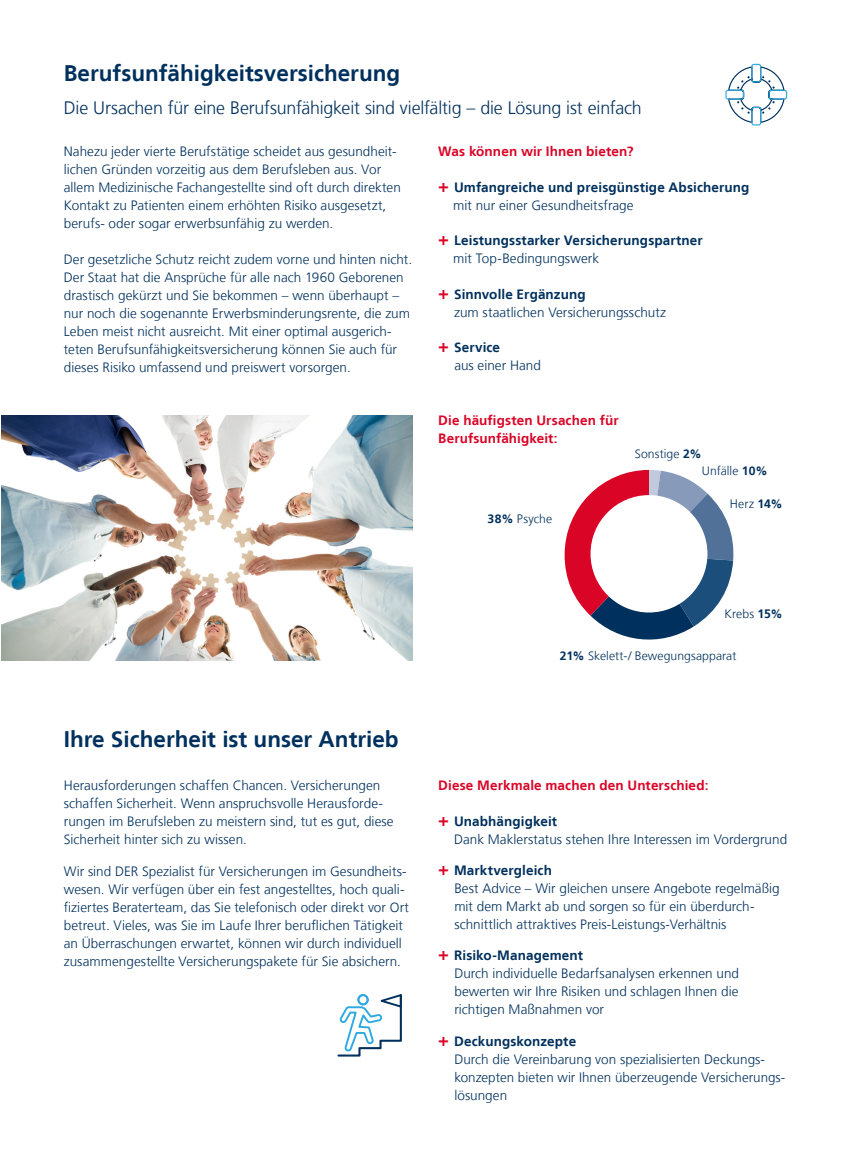
<style>
.page{position:relative;width:851px;height:1174px;background:#fff}
.page>*{position:absolute;margin:0;border:0;box-sizing:border-box;transform-origin:0 0}
.t1{font:700 22.5px "Frutiger LT";color:#00305d}
.t2{font:300 18px "Frutiger LT";letter-spacing:-.01em;color:#00305d}
.t3{font:300 13.5px/18px "Frutiger LT";letter-spacing:.005em;color:#00305d}
.t4{font:700 13.5px/18px "Frutiger LT";letter-spacing:.01em;color:#00305d}
.t5{font:700 13.5px/18px "Frutiger LT";letter-spacing:.01em;color:#da0426}
.t6{font:300 12.15px "Frutiger LT";letter-spacing:.005em;color:#00305d}
.s1{font-size:18px;color:#da0426}
.s2{font-weight:300}
.s3{font-weight:700;font-size:18px;color:#da0426}
.s4{font-weight:700}
</style>
<div class="page">
<svg style="left:564px;top:470px;width:170px;height:170px"></svg>
<div style="left:590px;top:495px;width:117px;height:117px;background:#fff;border-radius:50%"></div>
<img style="left:1px;top:415px;width:411px;height:246px">
<svg style="left:725px;top:63px;width:62px;height:63px"></svg>
<svg style="left:337px;top:994px;width:65px;height:63px"></svg>
<h1 class="t1" style="left:64px;top:60px;width:338px">Berufsunfähigkeitsversicherung</h1>
<h2 class="t2" style="left:64px;top:97px;width:579px">Die Ursachen für eine Berufsunfähigkeit sind vielfältig – die Lösung ist einfach</h2>
<p class="t3" style="left:64px;top:143px;width:338px">Nahezu jeder vierte Berufstätige scheidet aus gesundheit&shy;lichen Gründen vorzeitig aus dem Berufsleben aus. Vor allem Medizinische Fachangestellte sind oft durch direkten Kontakt zu Patienten einem erhöhten Risiko ausgesetzt, berufs- oder sogar erwerbsunfähig zu werden.</p>
<p class="t3" style="left:64px;top:250px;width:350px">Der gesetzliche Schutz reicht zudem vorne und hinten nicht.<br>Der Staat hat die Ansprüche für alle nach 1960 Geborenen drastisch gekürzt und Sie bekommen – wenn überhaupt – nur noch die sogenannte Erwerbsminderungsrente, die zum Leben meist nicht ausreicht. Mit einer optimal ausgerich&shy;teten Berufsunfähigkeitsversicherung können Sie auch für dieses Risiko umfassend und preiswert vorsorgen.</p>
<p class="t5" style="left:438px;top:142px;width:197px">Was können wir Ihnen bieten?</p>
<p class="t4" style="left:453px;top:178px;width:297px;text-indent:-15px"><span class="s1">+</span> Umfangreiche und preisgünstige Absicherung <span class="s2">mit nur einer Gesundheitsfrage</span></p>
<p class="t4" style="left:453px;top:232px;width:251px;text-indent:-15px"><span class="s1">+</span> Leistungsstarker Versicherungspartner <span class="s2">mit Top-Bedingungswerk</span></p>
<p class="t3" style="left:454px;top:285px;width:213px;text-indent:-16px"><span class="s3">+</span> <span class="s4">Sinnvolle Ergänzung<br></span>zum staatlichen Versicherungsschutz</p>
<p class="t3" style="left:454px;top:339px;width:88px;text-indent:-16px"><span class="s3">+</span> <span class="s4">Service<br></span>aus einer Hand</p>
<p class="t5" style="left:438px;top:411px;width:182px">Die häufigsten Ursachen für<br>Berufsunfähigkeit:</p>
<p class="t6" style="left:487px;top:512px;width:66px"><span class="s4">38%</span> Psyche</p>
<p class="t6" style="left:634px;top:446px;width:68px">Sonstige <span class="s4">2%</span></p>
<p class="t6" style="left:701px;top:464px;width:67px">Unfälle <span class="s4">10%</span></p>
<p class="t6" style="left:729px;top:496px;width:54px">Herz <span class="s4">14%</span></p>
<p class="t6" style="left:724px;top:607px;width:60px">Krebs <span class="s4">15%</span></p>
<h1 class="t1" style="left:64px;top:725px;width:336px">Ihre Sicherheit ist unser Antrieb</h1>
<p class="t3" style="left:64px;top:777px;width:331px">Herausforderungen schaffen Chancen. Versicherungen schaffen Sicherheit. Wenn anspruchsvolle Herausforde&shy;rungen im Berufsleben zu meistern sind, tut es gut, diese Sicherheit hinter sich zu wissen.</p>
<p class="t3" style="left:64px;top:862px;width:347px">Wir sind DER Spezialist für Versicherungen im Gesundheits&shy;wesen. Wir verfügen über ein fest angestelltes, hoch quali&shy;fiziertes Beraterteam, das Sie telefonisch oder direkt vor Ort betreut. Vieles, was Sie im Laufe Ihrer beruflichen Tätigkeit an Überraschungen erwartet, können wir durch individuell zusammengestellte Versicherungspakete für Sie absichern.</p>
<p class="t6" style="left:559px;top:649px;width:178px"><span class="s4">21%</span> Skelett-/ Bewegungsapparat</p>
<p class="t5" style="left:438px;top:776px;width:272px">Diese Merkmale machen den Unterschied:</p>
<p class="t3" style="left:454px;top:812px;width:334px;text-indent:-16px"><span class="s3">+</span> <span class="s4">Unabhängigkeit<br></span>Dank Maklerstatus stehen Ihre Interessen im Vordergrund</p>
<p class="t3" style="left:454px;top:861px;width:327px;text-indent:-16px"><span class="s3">+</span> <span class="s4">Marktvergleich<br></span>Best Advice – Wir gleichen unsere Angebote regelmäßig mit dem Markt ab und sorgen so für ein überdurch&shy;schnittlich attraktives Preis-Leistungs-Verhältnis</p>
<p class="t3" style="left:454px;top:946px;width:286px;text-indent:-16px"><span class="s3">+</span> <span class="s4">Risiko-Management<br></span>Durch individuelle Bedarfsanalysen erkennen und bewerten wir Ihre Risiken und schlagen Ihnen die richtigen Maßnahmen vor</p>
<p class="t3" style="left:454px;top:1032px;width:332px;text-indent:-16px"><span class="s3">+</span> <span class="s4">Deckungskonzepte<br></span>Durch die Vereinbarung von spezialisierten Deckungs&shy;konzepten bieten wir Ihnen überzeugende Versicherungs&shy;lösungen</p>
</div>
